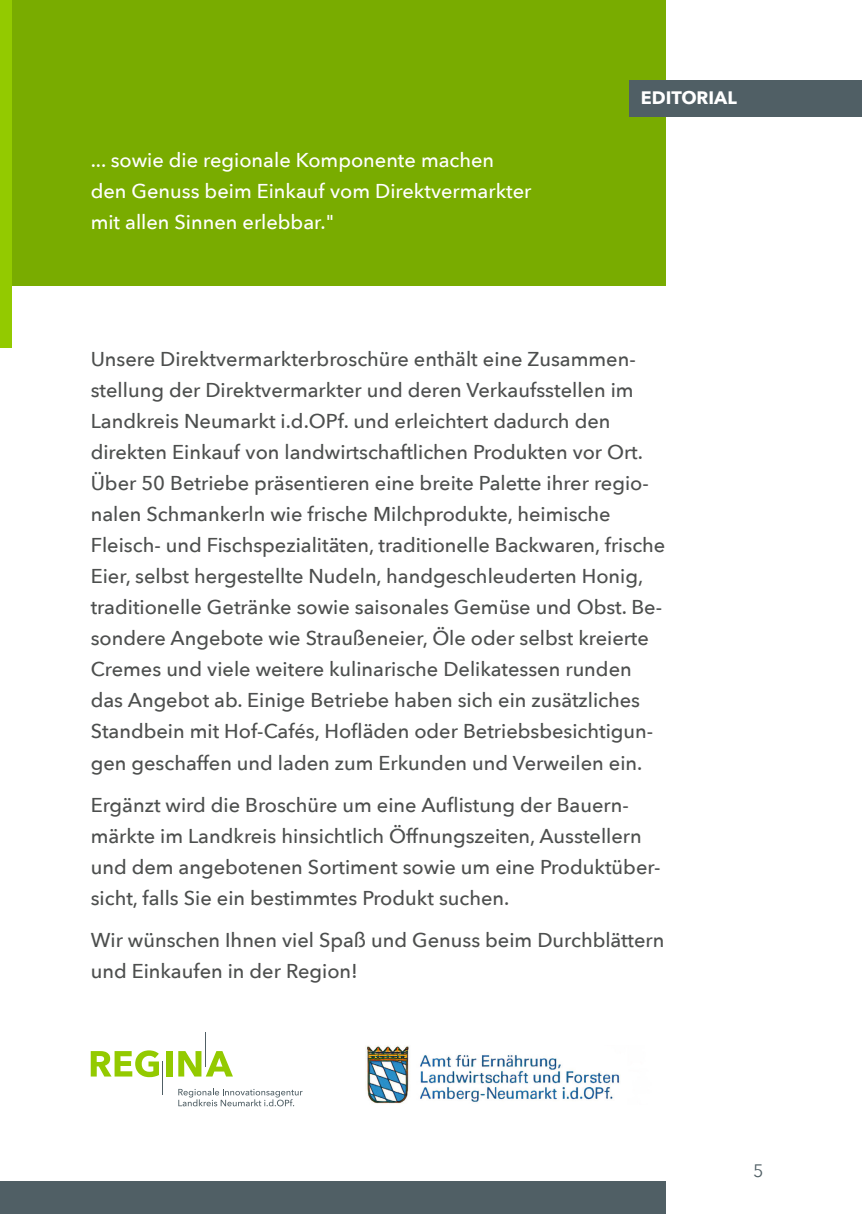
<style>
.page{position:relative;width:862px;height:1214px;background:#fff}
.page>*{position:absolute;margin:0;border:0;box-sizing:border-box;transform-origin:0 0}
.t1{font:500 20px/31px "Avenir Next";color:#4d4f4e}
.t2{font:500 20px/31px "Avenir Next";color:#fff}
.t3{font:700 18px "Avenir Next";color:#fff}
.t4{font:18px "Avenir Next";color:#505f65}
</style>
<div class="page">
<img style="left:366px;top:1046px;width:254px;height:58px">
<div style="left:11px;top:1181px;width:655px;height:32px;background:#505f65"></div>
<div style="left:11px;top:0;width:655px;height:285px;background:#79ac00"></div>
<div style="left:0;top:1181px;width:11px;height:32px;background:#505f65"></div>
<div style="left:0;top:0;width:11px;height:347px;background:#93ca00"></div>
<div style="left:629px;top:80px;width:233px;height:37px;background:#505f65"></div>
<svg style="left:178px;top:1088px;width:124px;height:18px"></svg>
<svg style="left:91px;top:1050px;width:68px;height:26px"></svg>
<div style="left:167px;top:1050px;width:6px;height:26px;background:#93ca00"></div>
<svg style="left:178px;top:1051px;width:55px;height:25px"></svg>
<hr style="left:162px;top:1061px;width:1px;height:34px;background:#505f65">
<hr style="left:205px;top:1032px;width:1px;height:34px;background:#505f65">
<p class="t2" style="left:91px;top:144px;width:442px">... sowie die regionale Komponente machen den Genuss beim Einkauf vom Direktvermarkter mit allen Sinnen erlebbar."</p>
<p class="t3" style="left:641px;top:82px;width:98px">EDITORIAL</p>
<p class="t1" style="left:91px;top:343px;width:576px">Unsere Direktvermarkterbroschüre enthält eine Zusammen&shy;stellung der Direktvermarkter und deren Verkaufsstellen im Landkreis Neumarkt i.d.OPf. und erleichtert dadurch den direkten Einkauf von landwirtschaftlichen Produkten vor Ort.<br>Über 50 Betriebe präsentieren eine breite Palette ihrer regio&shy;nalen Schmankerln wie frische Milchprodukte, heimische Fleisch- und Fischspezialitäten, traditionelle Backwaren, frische Eier, selbst hergestellte Nudeln, handgeschleuderten Honig, traditionelle Getränke sowie saisonales Gemüse und Obst. Be&shy;sondere Angebote wie Straußeneier, Öle oder selbst kreierte Cremes und viele weitere kulinarische Delikatessen runden das Angebot ab. Einige Betriebe haben sich ein zusätzliches Standbein mit Hof-Cafés, Hofläden oder Betriebsbesichtigun&shy;gen geschaffen und laden zum Erkunden und Verweilen ein.</p>
<p class="t1" style="left:91px;top:788px;width:571px">Ergänzt wird die Broschüre um eine Auflistung der Bauern&shy;märkte im Landkreis hinsichtlich Öffnungszeiten, Ausstellern und dem angebotenen Sortiment sowie um eine Produktüber&shy;sicht, falls Sie ein bestimmtes Produkt suchen.</p>
<p class="t1" style="left:91px;top:924px;width:575px">Wir wünschen Ihnen viel Spaß und Genuss beim Durchblättern und Einkaufen in der Region!</p>
<p class="t4" style="left:753px;top:1154px;width:12px">5</p>
</div>
